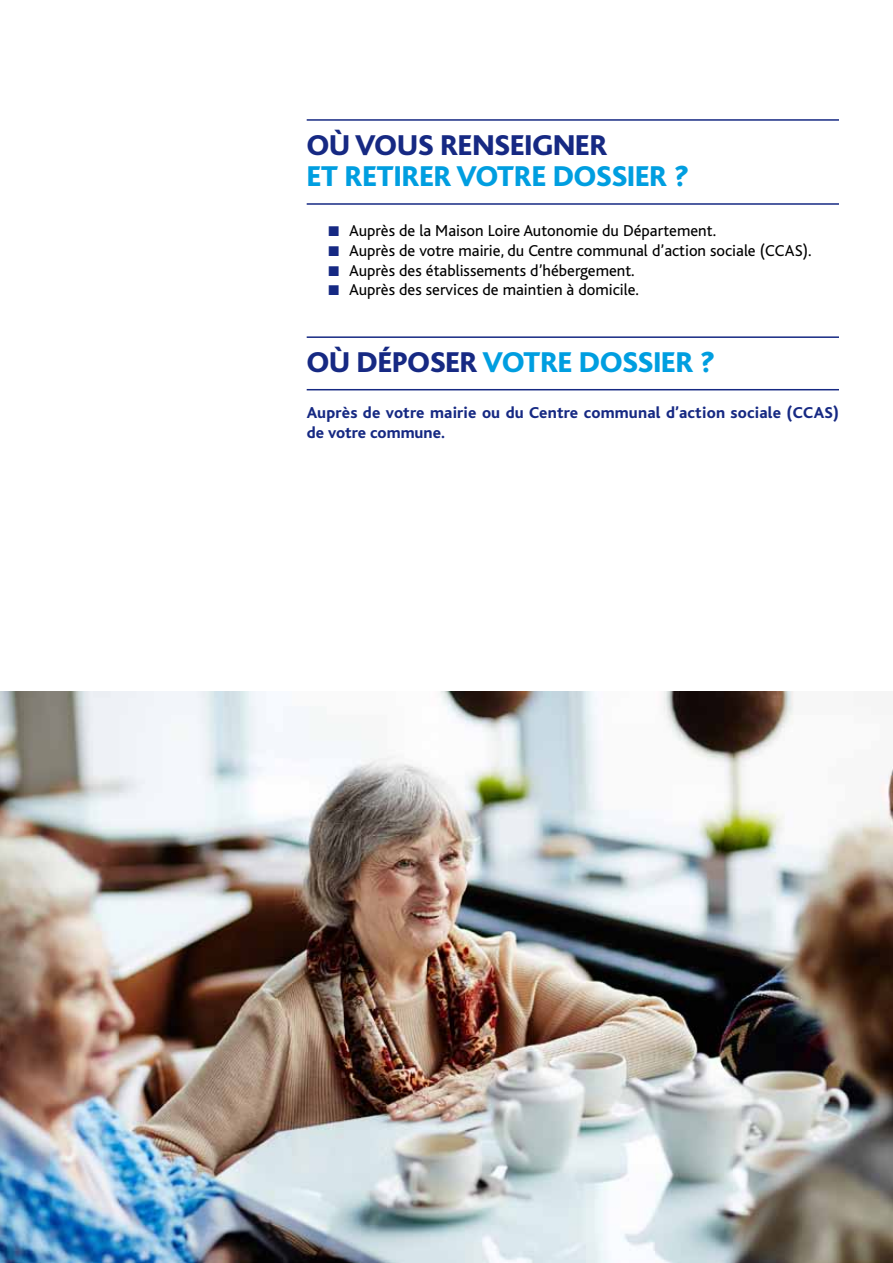
<style>
.page{position:relative;width:893px;height:1263px;background:#fff}
.page>*{position:absolute;margin:0;border:0;box-sizing:border-box;transform-origin:0 0}
.t1{font:800 30px "Bliss";color:#009ee0}
.t2{font:800 30px "Bliss";color:#162983}
.t3{font:16.5px/19.8px "Bliss";color:#000}
.t4{font:800 16.5px/19.5px "Bliss";letter-spacing:.01em;color:#162983}
.s1{color:#162983}
</style>
<div class="page">
<hr style="left:307px;top:119px;width:532px;height:2px;background:#162983">
<hr style="left:307px;top:203px;width:532px;height:2px;background:#162983">
<hr style="left:307px;top:336px;width:532px;height:2px;background:#162983">
<hr style="left:307px;top:389px;width:532px;height:1px;background:#162983">
<img style="left:0;top:691px;width:893px;height:572px">
<h1 class="t2" style="left:307px;top:129px;width:302px">OÙ VOUS RENSEIGNER</h1>
<h1 class="t1" style="left:307px;top:161px;width:383px">ET RETIRER VOTRE DOSSIER ?</h1>
<p class="t3" style="left:349px;top:221px;width:464px">Auprès de la Maison Loire Autonomie du Département.<br>Auprès de votre mairie, du Centre communal d’action sociale (CCAS).<br>Auprès des établissements d’hébergement.<br>Auprès des services de maintien à domicile.</p>
<h1 class="t1" style="left:307px;top:347px;width:410px"><span class="s1">OÙ DÉPOSER</span> VOTRE DOSSIER ?</h1>
<p class="t4" style="left:307px;top:404px;width:534px">Auprès de votre mairie ou du Centre communal d’action sociale (CCAS) de votre commune.</p>
</div>
